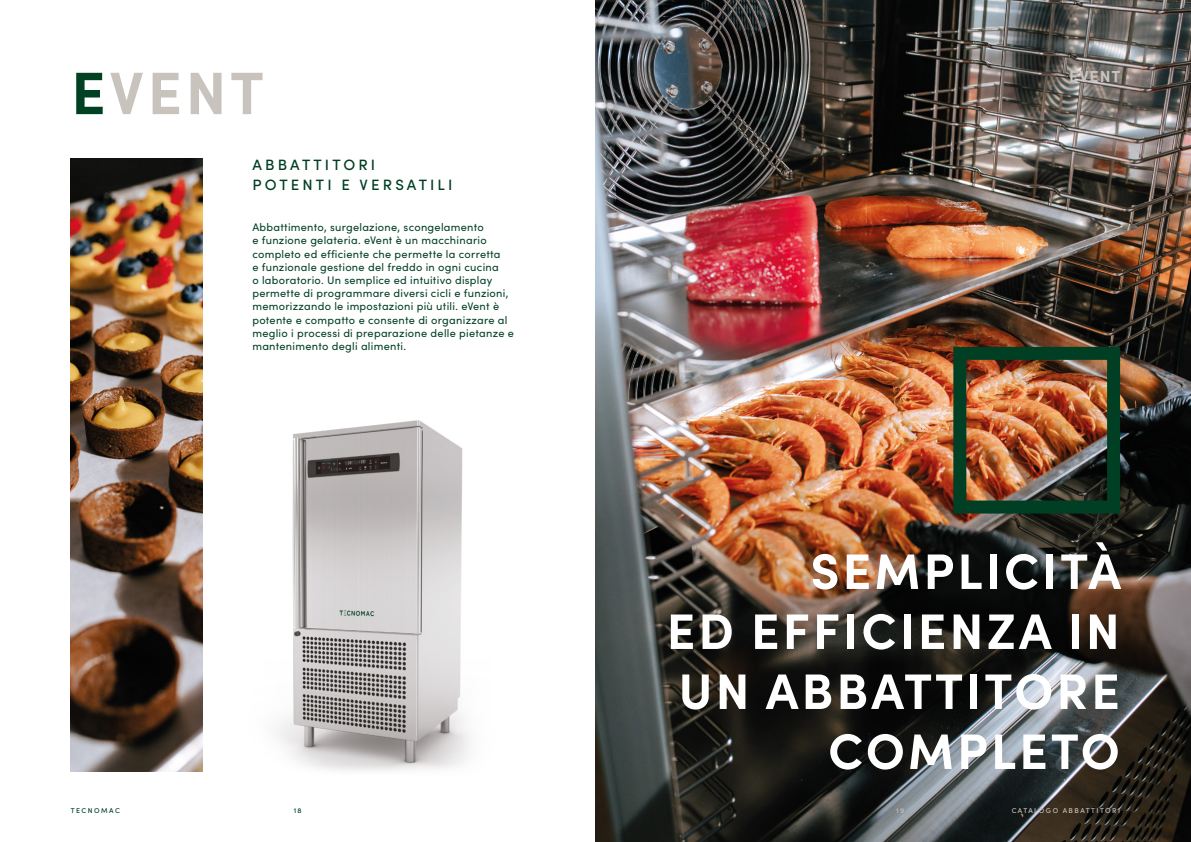
<style>
.page{position:relative;width:1191px;height:842px;background:#fff}
.page>*{position:absolute;margin:0;border:0;box-sizing:border-box;transform-origin:0 0}
.t1{font:700 60px "Sofia Pro";letter-spacing:.06em;color:#c9c3be}
.t2{font:700 50px/60px "Sofia Pro";letter-spacing:.06em;color:#fff;text-align:right}
.t3{font:700 16px "Sofia Pro";letter-spacing:.06em;color:#c9c3be}
.t4{font:500 15px/20px "Sofia Pro";letter-spacing:.21em;color:#003f23}
.t5{font:11px/13.2px "Sofia Pro";letter-spacing:.025em;color:#003f23}
.t6{font:500 7px "Sofia Pro";letter-spacing:.21em;color:#c9c3be}
.t7{font:500 7px "Sofia Pro";letter-spacing:.21em;color:#003f23}
.s1{color:#004023}
</style>
<div class="page">
<img style="left:71px;top:159px;width:132px;height:612px">
<img style="left:595px;top:0;width:596px;height:842px">
<img style="left:946px;top:340px;width:180px;height:180px">
<img style="left:275px;top:420px;width:195px;height:351px">
<h1 class="t1" style="left:71px;top:47px;width:194px"><span class="s1">E</span>VENT</h1>
<h3 class="t4" style="left:252px;top:153px;width:202px">ABBATTITORI<br>POTENTI E VERSATILI</h3>
<p class="t5" style="left:252px;top:220px;width:263px">Abbattimento, surgelazione, scongelamento<br>e funzione gelateria. eVent è un macchinario completo ed efficiente che permette la corretta<br>e funzionale gestione del freddo in ogni cucina<br>o laboratorio. Un semplice ed intuitivo display permette di programmare diversi cicli e funzioni, memorizzando le impostazioni più utili. eVent è potente e compatto e consente di organizzare al meglio i processi di preparazione delle pietanze e mantenimento degli alimenti.</p>
<p class="t7" style="left:71px;top:805px;width:50px">TECNOMAC</p>
<p class="t7" style="left:294px;top:805px;width:10px">18</p>
<h3 class="t3" style="left:1069px;top:64px;width:53px">EVENT</h3>
<h2 class="t2" style="left:666px;top:537px;width:456px">SEMPLICITÀ<br>ED EFFICIENZA IN<br>UN ABBATTITORE<br>COMPLETO</h2>
<p class="t6" style="left:896px;top:805px;width:10px">19</p>
<p class="t6" style="left:1011px;top:805px;width:110px">CATALOGO ABBATTITORI</p>
</div>
